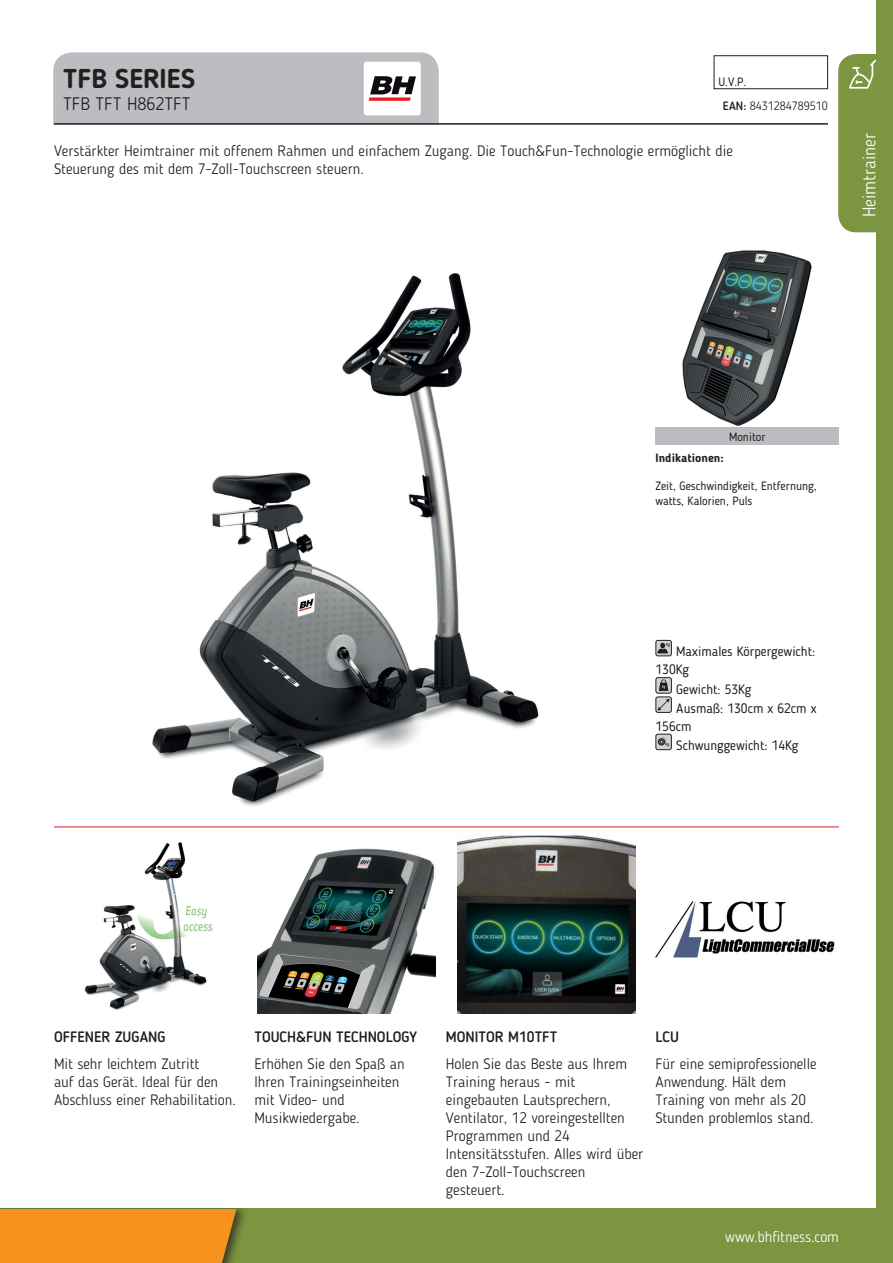
<style>
.page{position:relative;width:893px;height:1263px;background:#fff}
.page>*{position:absolute;margin:0;border:0;box-sizing:border-box;transform-origin:0 0}
.t1{font:700 27px "Blogger Sans";color:#231f20}
.t2{font:300 18px "Blogger Sans";color:#231f20}
.t3{font:300 18px "Blogger Sans";color:#fff}
.t4{font:300 15px/18px "Blogger Sans";color:#231f20}
.t5{font:500 15px "Blogger Sans";color:#231f20}
.t6{font:300 15px "Blogger Sans";color:#fff}
.t7{font:13.5px/19.2px "Blogger Sans";color:#231f20}
.t8{font:12px/14.4px "Blogger Sans";color:#231f20}
.t9{font:300 12px "Blogger Sans";color:#231f20}
.t10{font:700 12px "Blogger Sans";color:#231f20}
.s1{font-weight:500}
</style>
<div class="page">
<img style="left:152px;top:273px;width:387px;height:533px">
<img style="left:676px;top:250px;width:143px;height:178px">
<img style="left:84px;top:842px;width:129px;height:168px">
<img style="left:257px;top:848px;width:178px;height:166px">
<img style="left:458px;top:835px;width:178px;height:179px">
<img style="left:655px;top:901px;width:180px;height:57px">
<hr style="left:54px;top:123px;width:774px;height:2px;background:#231f20">
<hr style="left:54px;top:826px;width:785px;height:1px;background:#d1232a">
<div style="left:655px;top:428px;width:184px;height:17px;background:#bcbdc0"></div>
<svg style="left:53px;top:52px;width:386px;height:73px;background:#bcbbbe"></svg>
<div style="left:0;top:1209px;width:893px;height:54px;background:#7b9540"></div>
<div style="left:0;top:1209px;width:249px;height:54px;background:#231f20;opacity:.75"></div>
<div style="left:0;top:1209px;width:236px;height:54px;background:#f7931d"></div>
<div style="left:876px;top:0;width:17px;height:1263px;background:#7b9540"></div>
<svg style="left:656px;top:640px;width:15px;height:16px"></svg>
<div style="left:655px;top:640px;width:17px;height:16px;border:1px solid #231f20;border-radius:2px"></div>
<svg style="left:657px;top:643px;width:13px;height:10px"></svg>
<div style="left:656px;top:678px;width:15px;height:15px;background:#d1d2d4;border-radius:2px"></div>
<div style="left:655px;top:677px;width:17px;height:16px;border:1px solid #231f20;border-radius:2px"></div>
<svg style="left:659px;top:679px;width:9px;height:12px"></svg>
<div style="left:656px;top:697px;width:15px;height:15px;background:#d1d2d4;border-radius:2px"></div>
<div style="left:655px;top:696px;width:17px;height:17px;border:1px solid #231f20;border-radius:2px"></div>
<svg style="left:658px;top:699px;width:12px;height:12px"></svg>
<svg style="left:656px;top:734px;width:15px;height:16px"></svg>
<div style="left:655px;top:734px;width:17px;height:16px;border:1px solid #231f20;border-radius:2px"></div>
<svg style="left:659px;top:737px;width:10px;height:9px"></svg>
<svg style="left:838px;top:54px;width:39px;height:178px;background:#819a49"></svg>
<div style="left:714px;top:55px;width:114px;height:34px;border:1px solid #231f20"></div>
<h1 class="t1" style="left:63px;top:62px;width:134px">TFB SERIES</h1>
<p class="t2" style="left:63px;top:93px;width:129px">TFB TFT H862TFT</p>
<p class="t4" style="left:54px;top:142px;width:680px">Verstärkter Heimtrainer mit offenem Rahmen und einfachem Zugang. Die Touch&amp;Fun-Technologie ermöglicht die<br>Steuerung des mit dem 7-Zoll-Touchscreen steuern.</p>
<p class="t8" style="left:718px;top:75px;width:29px">U.V.P.</p>
<p class="t9" style="left:723px;top:98px;width:107px"><span class="s1">EAN:</span> 8431284789510</p>
<p class="t3" style="left:858px;top:217px;width:86px;rotate:-90deg">Heimtrainer</p>
<p class="t8" style="left:729px;top:429px;width:38px">Monitor</p>
<p class="t10" style="left:655px;top:450px;width:70px">Indikationen:</p>
<p class="t8" style="left:655px;top:479px;width:163px">Zeit, Geschwindigkeit, Entfernung, watts, Kalorien, Puls</p>
<p class="t7" style="left:655px;top:642px;width:161px;line-height:18px;text-indent:21px">Maximales Körpergewicht:<br>130Kg</p>
<p class="t7" style="left:676px;top:679px;width:142px">Gewicht: 53Kg<br>Ausmaß: 130cm x 62cm x</p>
<p class="t7" style="left:676px;top:716px;width:124px;text-indent:-21px">156cm<br>Schwunggewicht: 14Kg</p>
<p class="t5" style="left:54px;top:1028px;width:113px">OFFENER ZUGANG</p>
<p class="t4" style="left:54px;top:1054px;width:183px">Mit sehr leichtem Zutritt<br>auf das Gerät. Ideal für den<br>Abschluss einer Rehabilitation.</p>
<p class="t5" style="left:254px;top:1028px;width:164px">TOUCH&amp;FUN TECHNOLOGY</p>
<p class="t4" style="left:254px;top:1055px;width:152px">Erhöhen Sie den Spaß an<br>Ihren Trainingseinheiten mit Video- und<br>Musikwiedergabe.</p>
<p class="t5" style="left:446px;top:1028px;width:113px">MONITOR M10TFT</p>
<p class="t4" style="left:446px;top:1055px;width:199px">Holen Sie das Beste aus Ihrem<br>Training heraus - mit eingebauten Lautsprechern,<br>Ventilator, 12 voreingestellten<br>Programmen und 24<br>Intensitätsstufen. Alles wird über den 7-Zoll-Touchscreen gesteuert.</p>
<p class="t5" style="left:655px;top:1028px;width:25px">LCU</p>
<p class="t4" style="left:655px;top:1054px;width:163px">Für eine semiprofessionelle<br>Anwendung. Hält dem<br>Training von mehr als 20<br>Stunden problemlos stand.</p>
<p class="t6" style="left:725px;top:1228px;width:115px">www.bhfitness.com</p>
</div>
